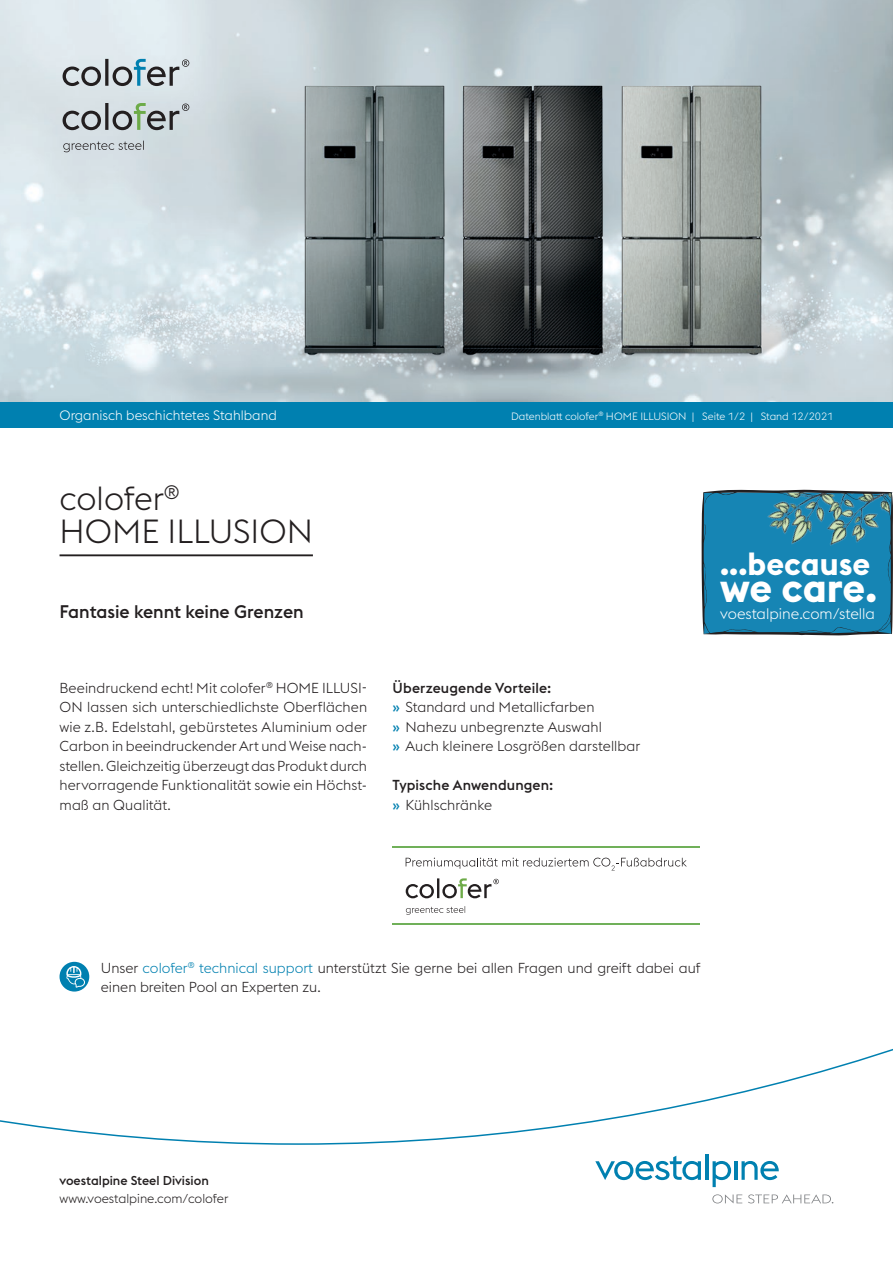
<style>
.page{position:relative;width:893px;height:1263px;background:#fff}
.page>*{position:absolute;margin:0;border:0;box-sizing:border-box;transform-origin:0 0}
.t1{font:700 40.5px "voestalpine";letter-spacing:-.005em;color:#fff}
.Headline{font:300 33px/33px "voestalpine";color:#231f20}
.t2{font:700 31.65px "voestalpine";color:#fff}
.Subline{font:500 18px "voestalpine";color:#231f20}
.t3{font:300 15.15px "voestalpine";color:#fff}
.Fließtext{font:300 14.25px/19.5px "voestalpine";color:#231f20;text-align:justify}
.Fließtext-2{font:500 14.25px "voestalpine";letter-spacing:.01em;color:#231f20}
.Aufzählung{font:500 14.25px "voestalpine";letter-spacing:.01em;color:#231f20}
.t4{font:300 13.5px "voestalpine";color:#fff}
.t5{font:300 12.75px "voestalpine";color:#231f20}
.t6{font:500 12.75px "voestalpine";color:#231f20}
.Kopfzeile{font:300 10.5px "voestalpine";color:#fff}
.s1{font-weight:500;color:#0080b0}
.s2{color:#0080b0}
</style>
<div class="page">
<img style="left:0;top:0;width:893px;height:402px">
<svg style="left:702px;top:490px;width:191px;height:145px;background:#2282a8"></svg>
<svg style="left:0;top:1048px;width:893px;height:97px"></svg>
<svg style="left:595px;top:1156px;width:106px;height:24px"></svg>
<hr style="left:705px;top:1154px;width:3px;height:26px;background:#0080b0">
<svg style="left:713px;top:1161px;width:18px;height:26px"></svg>
<hr style="left:734px;top:1161px;width:3px;height:19px;background:#0080b0">
<svg style="left:741px;top:1161px;width:38px;height:19px"></svg>
<svg style="left:712px;top:1194px;width:30px;height:9px"></svg>
<svg style="left:748px;top:1194px;width:85px;height:9px"></svg>
<svg style="left:63px;top:59px;width:126px;height:27px;background:#a8b2b8"></svg>
<svg style="left:63px;top:103px;width:126px;height:27px;background:#a6aeae"></svg>
<svg style="left:63px;top:141px;width:81px;height:11px"></svg>
<img style="left:237px;top:61px;width:587px;height:332px">
<div style="left:0;top:402px;width:893px;height:25px;background:#0080b0"></div>
<hr style="left:60px;top:554px;width:253px;height:2px;background:#231f20">
<div style="left:60px;top:962px;width:29px;height:29px;background:#0080b0;border-radius:50%"></div>
<svg style="left:66px;top:966px;width:19px;height:22px"></svg>
<svg style="left:406px;top:878px;width:93px;height:20px"></svg>
<svg style="left:406px;top:906px;width:59px;height:9px"></svg>
<hr style="left:393px;top:923px;width:307px;height:1px;background:#70b059">
<hr style="left:393px;top:846px;width:307px;height:1px;background:#70b059">
<svg style="left:406px;top:858px;width:281px;height:12px"></svg>
<p class="t4" style="left:60px;top:407px;width:219px">Organisch beschichtetes Stahlband</p>
<p class="Kopfzeile" style="left:511px;top:410px;width:324px">Datenblatt colofer<sup>®</sup> HOME ILLUSION | Seite 1/2 | Stand 12/2021</p>
<p class="Headline" style="left:60px;top:482px;width:255px">colofer<sup>®<br></sup>HOME ILLUSION</p>
<p class="Subline" style="left:60px;top:601px;width:246px">Fantasie kennt keine Grenzen</p>
<p class="Fließtext" style="left:60px;top:678px;width:309px">Beeindruckend echt! Mit colofer<sup>®</sup> HOME ILLUSI-ON lassen sich unterschiedlichste Oberflächen wie z.B. Edelstahl, gebürstetes Aluminium oder Carbon in beeindruckender Art und Weise nach&shy;stellen. Gleichzeitig überzeugt das Produkt durch hervorragende Funktionalität sowie ein Höchst&shy;maß an Qualität.</p>
<p class="Fließtext-2" style="left:393px;top:679px;width:160px">Überzeugende Vorteile:</p>
<p class="Fließtext" style="left:393px;top:697px;width:203px"><span class="s1">»</span> Standard und Metallicfarben</p>
<p class="Fließtext" style="left:393px;top:717px;width:211px"><span class="s1">»</span> Nahezu unbegrenzte Auswahl</p>
<p class="Fließtext" style="left:393px;top:736px;width:249px"><span class="s1">»</span> Auch kleinere Losgrößen darstellbar</p>
<p class="Aufzählung" style="left:393px;top:776px;width:162px">Typische Anwendungen:</p>
<p class="Fließtext" style="left:393px;top:795px;width:101px"><span class="s1">»</span> Kühlschränke</p>
<h3 class="t2" style="left:720px;top:543px;width:152px">...because</h3>
<h1 class="t1" style="left:720px;top:562px;width:158px">we care.</h1>
<p class="t3" style="left:720px;top:605px;width:156px">voestalpine.com/stella</p>
<p class="Fließtext" style="left:101px;top:958px;width:601px">Unser <span class="s2">colofer</span><sup>®</sup> <span class="s2">technical support</span> unterstützt Sie gerne bei allen Fragen und greift dabei auf einen breiten Pool an Experten zu.</p>
<p class="t6" style="left:60px;top:1173px;width:151px">voestalpine Steel Division</p>
<p class="t5" style="left:60px;top:1191px;width:170px">www.voestalpine.com/colofer</p>
</div>
